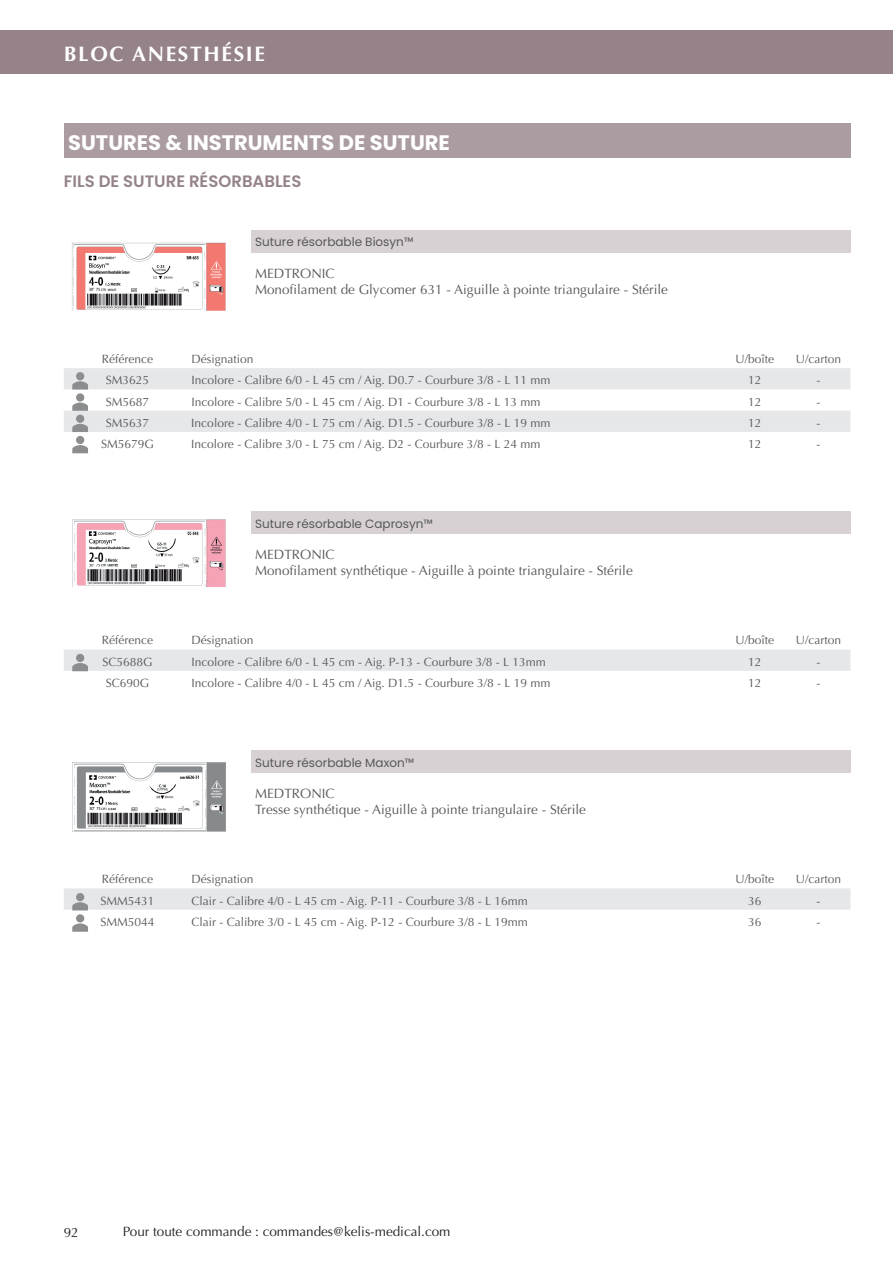
<style>
.page{position:relative;width:893px;height:1263px;background:#fff}
.page>*{position:absolute;margin:0;border:0;box-sizing:border-box;transform-origin:0 0}
.t1{font:700 21px "Poppins";color:#fff}
.t2{font:700 21px "Optima";letter-spacing:.08em;color:#fff}
.t3{font:600 16.5px "Poppins";color:#958389}
.t4{font:13.5px/15.8px "Optima";color:#57585a}
.t5{font:13.5px "Optima";color:#231f20}
.t6{font:12px "Optima";color:#57585a}
.t7{font:12px "Poppins";color:#57585a}
</style>
<div class="page">
<div style="left:0;top:30px;width:893px;height:44px;background:#958389"></div>
<div style="left:64px;top:124px;width:786px;height:34px;background:#aa9ca1"></div>
<div style="left:251px;top:230px;width:599px;height:23px;background:#d8d1d3"></div>
<div style="left:251px;top:512px;width:599px;height:22px;background:#d8d1d3"></div>
<div style="left:251px;top:750px;width:599px;height:23px;background:#d8d1d3"></div>
<svg style="left:64px;top:368px;width:786px;height:64px;fill:#e6e7e9"></svg>
<img style="left:72px;top:249px;width:154px;height:62px">
<img style="left:71px;top:242px;width:155px;height:7px">
<img style="left:72px;top:268px;width:154px;height:10px">
<img style="left:72px;top:283px;width:154px;height:14px">
<img style="left:72px;top:531px;width:154px;height:56px">
<img style="left:72px;top:519px;width:154px;height:12px">
<img style="left:72px;top:550px;width:154px;height:9px">
<img style="left:72px;top:565px;width:154px;height:14px">
<img style="left:72px;top:767px;width:154px;height:22px">
<img style="left:72px;top:762px;width:154px;height:5px">
<img style="left:72px;top:789px;width:154px;height:43px">
<img style="left:72px;top:804px;width:154px;height:13px">
<svg style="left:72px;top:381px;width:16px;height:8px"></svg>
<div style="left:76px;top:372px;width:8px;height:8px;background:#8b8d8e;border-radius:50%"></div>
<svg style="left:72px;top:402px;width:16px;height:9px"></svg>
<div style="left:76px;top:393px;width:8px;height:9px;background:#8b8d8e;border-radius:50%"></div>
<svg style="left:72px;top:424px;width:16px;height:8px"></svg>
<div style="left:76px;top:415px;width:8px;height:8px;background:#8b8d8e;border-radius:50%"></div>
<svg style="left:72px;top:445px;width:16px;height:8px"></svg>
<div style="left:76px;top:436px;width:8px;height:8px;background:#8b8d8e;border-radius:50%"></div>
<div style="left:64px;top:649px;width:786px;height:22px;background:#e6e7e9"></div>
<div style="left:76px;top:654px;width:8px;height:8px;background:#8b8d8e;border-radius:50%"></div>
<div style="left:64px;top:888px;width:786px;height:22px;background:#e6e7e9"></div>
<div style="left:76px;top:893px;width:8px;height:8px;background:#8b8d8e;border-radius:50%"></div>
<svg style="left:72px;top:923px;width:16px;height:9px"></svg>
<div style="left:76px;top:914px;width:8px;height:8px;background:#8b8d8e;border-radius:50%"></div>
<h1 class="t2" style="left:64px;top:41px;width:203px">BLOC ANESTHÉSIE</h1>
<h1 class="t1" style="left:68px;top:130px;width:383px">SUTURES &amp; INSTRUMENTS DE SUTURE</h1>
<h2 class="t3" style="left:64px;top:172px;width:239px">FILS DE SUTURE RÉSORBABLES</h2>
<p class="t7" style="left:255px;top:235px;width:160px">Suture résorbable Biosyn™</p>
<p class="t4" style="left:255px;top:266px;width:414px">MEDTRONIC<br>Monofilament de Glycomer 631 - Aiguille à pointe triangulaire - Stérile</p>
<p class="t6" style="left:102px;top:352px;width:53px">Référence</p>
<p class="t6" style="left:191px;top:352px;width:64px">Désignation</p>
<p class="t6" style="left:735px;top:352px;width:40px">U/boîte</p>
<p class="t6" style="left:796px;top:352px;width:47px">U/carton</p>
<p class="t6" style="left:106px;top:373px;width:45px">SM3625</p>
<p class="t6" style="left:191px;top:373px;width:361px">Incolore - Calibre 6/0 - L 45 cm / Aig. D0.7 - Courbure 3/8 - L 11 mm</p>
<p class="t6" style="left:748px;top:373px;width:15px">12</p>
<p class="t6" style="left:816px;top:373px;width:5px">-</p>
<p class="t6" style="left:106px;top:395px;width:45px">SM5687</p>
<p class="t6" style="left:191px;top:395px;width:351px">Incolore - Calibre 5/0 - L 45 cm / Aig. D1 - Courbure 3/8 - L 13 mm</p>
<p class="t6" style="left:748px;top:395px;width:15px">12</p>
<p class="t6" style="left:816px;top:395px;width:5px">-</p>
<p class="t6" style="left:106px;top:416px;width:45px">SM5637</p>
<p class="t6" style="left:191px;top:416px;width:361px">Incolore - Calibre 4/0 - L 75 cm / Aig. D1.5 - Courbure 3/8 - L 19 mm</p>
<p class="t6" style="left:748px;top:416px;width:15px">12</p>
<p class="t6" style="left:816px;top:416px;width:5px">-</p>
<p class="t6" style="left:101px;top:437px;width:54px">SM5679G</p>
<p class="t6" style="left:191px;top:437px;width:351px">Incolore - Calibre 3/0 - L 75 cm / Aig. D2 - Courbure 3/8 - L 24 mm</p>
<p class="t6" style="left:748px;top:437px;width:15px">12</p>
<p class="t6" style="left:816px;top:437px;width:5px">-</p>
<p class="t7" style="left:255px;top:517px;width:179px">Suture résorbable Caprosyn™</p>
<p class="t4" style="left:255px;top:547px;width:379px">MEDTRONIC<br>Monofilament synthétique - Aiguille à pointe triangulaire - Stérile</p>
<p class="t6" style="left:102px;top:633px;width:53px">Référence</p>
<p class="t6" style="left:191px;top:633px;width:64px">Désignation</p>
<p class="t6" style="left:735px;top:633px;width:40px">U/boîte</p>
<p class="t6" style="left:796px;top:633px;width:47px">U/carton</p>
<p class="t6" style="left:103px;top:655px;width:52px">SC5688G</p>
<p class="t6" style="left:191px;top:655px;width:356px">Incolore - Calibre 6/0 - L 45 cm - Aig. P-13 - Courbure 3/8 - L 13mm</p>
<p class="t6" style="left:748px;top:655px;width:15px">12</p>
<p class="t6" style="left:816px;top:655px;width:5px">-</p>
<p class="t6" style="left:106px;top:676px;width:45px">SC690G</p>
<p class="t6" style="left:191px;top:676px;width:361px">Incolore - Calibre 4/0 - L 45 cm / Aig. D1.5 - Courbure 3/8 - L 19 mm</p>
<p class="t6" style="left:748px;top:676px;width:15px">12</p>
<p class="t6" style="left:816px;top:676px;width:5px">-</p>
<p class="t7" style="left:255px;top:755px;width:161px">Suture résorbable Maxon™</p>
<p class="t4" style="left:255px;top:786px;width:332px">MEDTRONIC<br>Tresse synthétique - Aiguille à pointe triangulaire - Stérile</p>
<p class="t6" style="left:102px;top:872px;width:53px">Référence</p>
<p class="t6" style="left:191px;top:872px;width:64px">Désignation</p>
<p class="t6" style="left:735px;top:872px;width:40px">U/boîte</p>
<p class="t6" style="left:796px;top:872px;width:47px">U/carton</p>
<p class="t6" style="left:101px;top:893px;width:56px">SMM5431</p>
<p class="t6" style="left:191px;top:893px;width:338px">Clair - Calibre 4/0 - L 45 cm - Aig. P-11 - Courbure 3/8 - L 16mm</p>
<p class="t6" style="left:748px;top:893px;width:15px">36</p>
<p class="t6" style="left:817px;top:893px;width:5px">-</p>
<p class="t6" style="left:101px;top:915px;width:56px">SMM5044</p>
<p class="t6" style="left:191px;top:915px;width:338px">Clair - Calibre 3/0 - L 45 cm - Aig. P-12 - Courbure 3/8 - L 19mm</p>
<p class="t6" style="left:748px;top:915px;width:15px">36</p>
<p class="t6" style="left:817px;top:915px;width:5px">-</p>
<p class="t5" style="left:64px;top:1225px;width:17px">92</p>
<p class="t5" style="left:123px;top:1224px;width:329px">Pour toute commande : commandes@kelis-medical.com</p>
</div>
